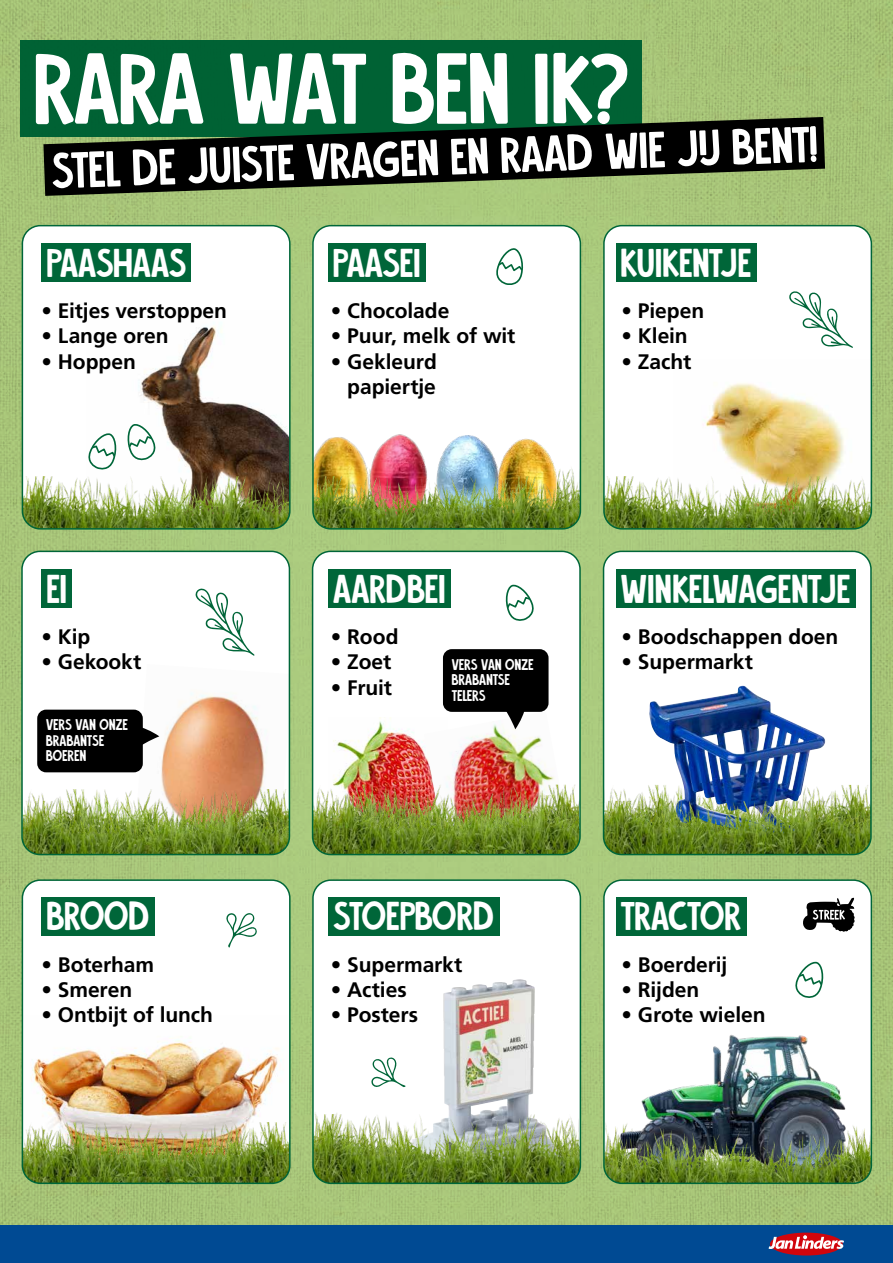
<style>
.page{position:relative;width:893px;height:1263px;background:#fff}
.page>*{position:absolute;margin:0;border:0;box-sizing:border-box;transform-origin:0 0}
.t1{font:100.95px "JL Alvania";letter-spacing:-.01em;color:#fff}
.t2{font:51px "JL Alvania";color:#fff}
.t3{font:40.35px "JL Alvania";color:#fff}
.t4{font:700 21px/25.2px "Frutiger LT Std";letter-spacing:-.005em;color:#000;text-align:right}
.t5{font:15.6px/15.6px "JL Alvania";letter-spacing:.01em;color:#fff}
</style>
<div class="page">
<img style="left:0;top:0;width:893px;height:1225px">
<div style="left:22px;top:226px;width:268px;height:303px;background:#fff;border-radius:18px"></div>
<img style="left:138px;top:326px;width:150px;height:150px">
<img style="left:22px;top:476px;width:268px;height:53px">
<div style="left:22px;top:225px;width:269px;height:305px;border:2px solid #006639;border-radius:18px"></div>
<div style="left:313px;top:226px;width:267px;height:303px;background:#fff;border-radius:18px"></div>
<img style="left:499px;top:439px;width:58px;height:37px">
<img style="left:436px;top:435px;width:63px;height:41px">
<img style="left:371px;top:434px;width:56px;height:42px">
<img style="left:315px;top:437px;width:56px;height:39px">
<img style="left:313px;top:476px;width:267px;height:53px">
<div style="left:312px;top:225px;width:269px;height:305px;border:2px solid #006639;border-radius:18px"></div>
<div style="left:604px;top:226px;width:267px;height:303px;background:#fff;border-radius:18px"></div>
<img style="left:705px;top:383px;width:139px;height:93px">
<img style="left:604px;top:476px;width:267px;height:53px">
<div style="left:603px;top:225px;width:269px;height:305px;border:2px solid #006639;border-radius:18px"></div>
<div style="left:22px;top:551px;width:267px;height:303px;background:#fff;border-radius:18px"></div>
<img style="left:134px;top:693px;width:131px;height:96px">
<img style="left:28px;top:789px;width:258px;height:12px">
<img style="left:22px;top:801px;width:267px;height:53px">
<div style="left:21px;top:551px;width:269px;height:304px;border:2px solid #006639;border-radius:18px"></div>
<div style="left:313px;top:551px;width:267px;height:303px;background:#fff;border-radius:18px"></div>
<img style="left:333px;top:717px;width:91px;height:67px">
<img style="left:424px;top:711px;width:131px;height:73px">
<img style="left:316px;top:784px;width:259px;height:17px">
<img style="left:313px;top:801px;width:260px;height:53px">
<img style="left:333px;top:795px;width:247px;height:55px">
<div style="left:312px;top:551px;width:269px;height:304px;border:2px solid #006639;border-radius:18px"></div>
<div style="left:603px;top:551px;width:268px;height:303px;background:#fff;border-radius:18px"></div>
<img style="left:609px;top:785px;width:259px;height:16px">
<img style="left:649px;top:686px;width:176px;height:115px">
<img style="left:604px;top:801px;width:267px;height:53px">
<div style="left:603px;top:551px;width:269px;height:304px;border:2px solid #006639;border-radius:18px"></div>
<div style="left:22px;top:880px;width:268px;height:303px;background:#fff;border-radius:18px"></div>
<img style="left:30px;top:1040px;width:250px;height:82px">
<img style="left:22px;top:1176px;width:268px;height:7px">
<img style="left:22px;top:1122px;width:268px;height:54px">
<div style="left:22px;top:879px;width:269px;height:305px;border:2px solid #006639;border-radius:18px"></div>
<div style="left:313px;top:880px;width:267px;height:303px;background:#fff;border-radius:18px"></div>
<img style="left:443px;top:979px;width:92px;height:121px">
<img style="left:313px;top:1100px;width:267px;height:83px">
<div style="left:312px;top:879px;width:269px;height:305px;border:2px solid #006639;border-radius:18px"></div>
<div style="left:604px;top:880px;width:267px;height:303px;background:#fff;border-radius:18px"></div>
<img style="left:641px;top:1034px;width:205px;height:80px">
<img style="left:604px;top:1114px;width:267px;height:69px">
<div style="left:603px;top:879px;width:269px;height:305px;border:2px solid #006639;border-radius:18px"></div>
<div style="left:0;top:1225px;width:893px;height:38px;background:#004a93"></div>
<div style="left:770px;top:1232px;width:73px;height:23px;background:#d1050c;border-radius:50%"></div>
<svg style="left:769px;top:1234px;width:75px;height:15px"></svg>
<div style="left:21px;top:40px;width:621px;height:97px;background:#006639"></div>
<svg style="left:43px;top:117px;width:782px;height:79px;background:#20351f"></svg>
<div style="left:41px;top:243px;width:150px;height:39px;background:#006639"></div>
<div style="left:41px;top:569px;width:31px;height:39px;background:#006639"></div>
<div style="left:41px;top:897px;width:114px;height:38px;background:#006639"></div>
<div style="left:328px;top:569px;width:122px;height:39px;background:#006639"></div>
<div style="left:328px;top:897px;width:172px;height:38px;background:#006639"></div>
<div style="left:616px;top:569px;width:239px;height:39px;background:#006639"></div>
<div style="left:616px;top:897px;width:130px;height:38px;background:#006639"></div>
<div style="left:328px;top:243px;width:97px;height:39px;background:#006639"></div>
<div style="left:616px;top:243px;width:140px;height:39px;background:#006639"></div>
<svg style="left:226px;top:913px;width:31px;height:35px"></svg>
<svg style="left:127px;top:423px;width:31px;height:41px"></svg>
<svg style="left:88px;top:433px;width:29px;height:37px"></svg>
<svg style="left:789px;top:291px;width:64px;height:57px"></svg>
<svg style="left:505px;top:584px;width:29px;height:37px"></svg>
<svg style="left:195px;top:588px;width:60px;height:68px"></svg>
<svg style="left:795px;top:961px;width:29px;height:37px"></svg>
<svg style="left:496px;top:248px;width:28px;height:37px"></svg>
<svg style="left:371px;top:1057px;width:35px;height:30px"></svg>
<svg style="left:143px;top:725px;width:16px;height:26px"></svg>
<div style="left:37px;top:710px;width:106px;height:62px;background:#000;border-radius:9px"></div>
<svg style="left:500px;top:712px;width:26px;height:17px"></svg>
<div style="left:443px;top:649px;width:106px;height:63px;background:#000;border-radius:9px"></div>
<svg style="left:803px;top:897px;width:52px;height:35px"></svg>
<h1 class="t1" style="left:34px;top:37px;width:596px">RARA WAT BEN IK?</h1>
<h2 class="t2" style="left:50px;top:145px;width:768px;rotate:-2deg">STEL DE JUISTE VRAGEN EN RAAD WIE JIJ BENT!</h2>
<h3 class="t3" style="left:47px;top:242px;width:141px">PAASHAAS</h3>
<p class="t4" style="left:41px;top:298px;width:187px">• Eitjes verstoppen</p>
<p class="t4" style="left:41px;top:324px;width:129px">• Lange oren</p>
<p class="t4" style="left:41px;top:349px;width:96px">• Hoppen</p>
<h3 class="t3" style="left:47px;top:568px;width:21px">EI</h3>
<p class="t4" style="left:41px;top:624px;width:50px">• Kip</p>
<p class="t4" style="left:41px;top:650px;width:101px">• Gekookt</p>
<p class="t5" style="left:46px;top:717px;width:83px">VERS VAN ONZE<br>BRABANTSE<br>BOEREN</p>
<h3 class="t3" style="left:47px;top:896px;width:105px">BROOD</h3>
<p class="t4" style="left:41px;top:952px;width:114px">• Boterham</p>
<p class="t4" style="left:41px;top:977px;width:92px">• Smeren</p>
<p class="t4" style="left:41px;top:1002px;width:173px">• Ontbijt of lunch</p>
<h3 class="t3" style="left:333px;top:242px;width:88px">PAASEI</h3>
<h3 class="t3" style="left:621px;top:242px;width:132px">KUIKENTJE</h3>
<p class="t4" style="left:331px;top:298px;width:120px">• Chocolade</p>
<p class="t4" style="left:331px;top:324px;width:186px">• Puur, melk of wit</p>
<p class="t4" style="left:331px;top:349px;width:107px">• Gekleurd papiertje</p>
<h3 class="t3" style="left:333px;top:568px;width:113px">AARDBEI</h3>
<p class="t4" style="left:331px;top:624px;width:69px">• Rood</p>
<p class="t4" style="left:331px;top:650px;width:62px">• Zoet</p>
<p class="t4" style="left:331px;top:675px;width:62px">• Fruit</p>
<p class="t5" style="left:452px;top:656px;width:83px">VERS VAN ONZE<br>BRABANTSE<br>TELERS</p>
<h3 class="t3" style="left:333px;top:896px;width:163px">STOEPBORD</h3>
<p class="t4" style="left:331px;top:952px;width:133px">• Supermarkt</p>
<p class="t4" style="left:331px;top:977px;width:77px">• Acties</p>
<p class="t4" style="left:331px;top:1002px;width:89px">• Posters</p>
<p class="t4" style="left:621px;top:298px;width:84px">• Piepen</p>
<p class="t4" style="left:621px;top:324px;width:68px">• Klein</p>
<p class="t4" style="left:621px;top:349px;width:71px">• Zacht</p>
<h3 class="t3" style="left:621px;top:568px;width:231px">WINKELWAGENTJE</h3>
<p class="t4" style="left:621px;top:624px;width:218px">• Boodschappen doen</p>
<p class="t4" style="left:621px;top:650px;width:133px">• Supermarkt</p>
<h3 class="t3" style="left:621px;top:896px;width:122px">TRACTOR</h3>
<p class="t4" style="left:621px;top:952px;width:107px">• Boerderij</p>
<p class="t4" style="left:621px;top:977px;width:79px">• Rijden</p>
<p class="t4" style="left:621px;top:1002px;width:146px">• Grote wielen</p>
</div>
